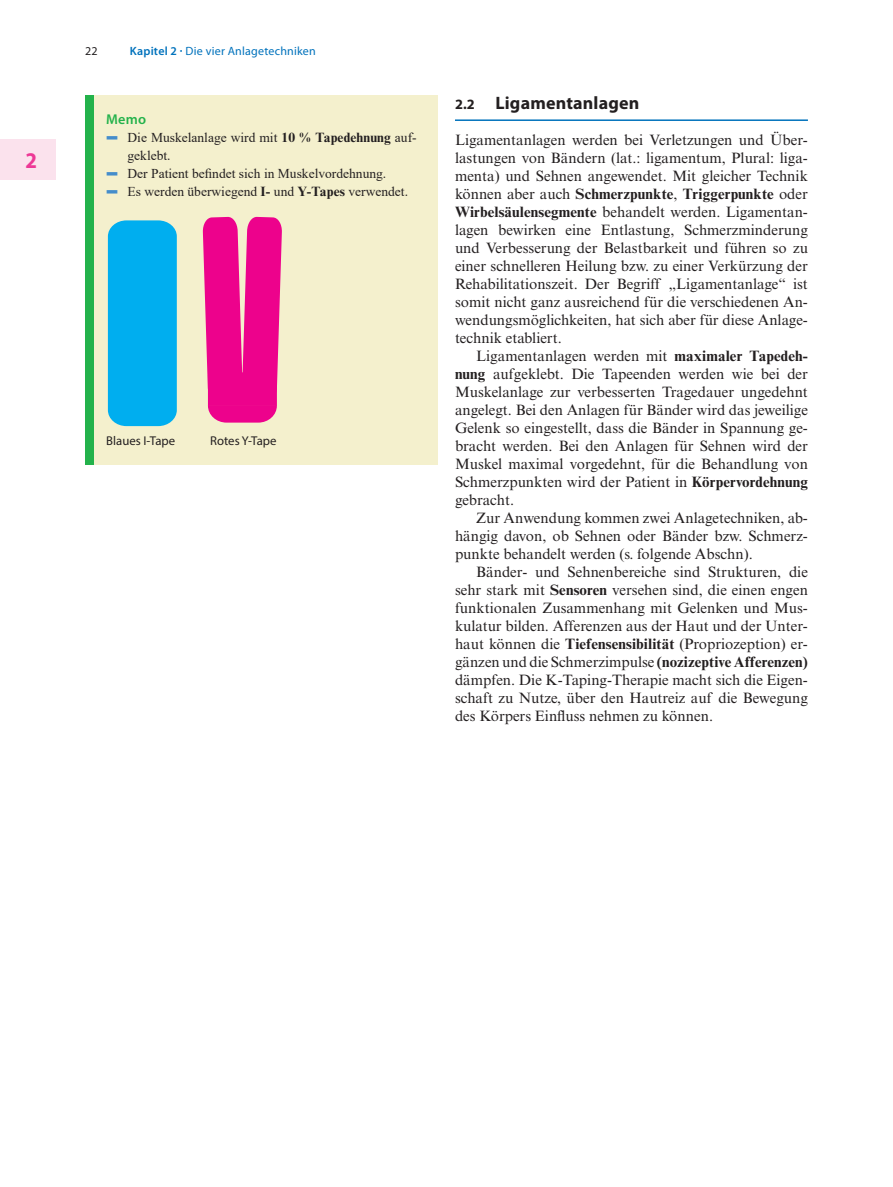
<style>
.page{position:relative;width:893px;height:1187px;background:#fff}
.page>*{position:absolute;margin:0;border:0;box-sizing:border-box;transform-origin:0 0}
.t1{font:700 semi-condensed 22.5px "Myriad Pro";color:#ed3896}
.t2{font:700 18px "Myriad Pro";letter-spacing:.01em;color:#231f20}
.t3{font:15px/18px "Times New Roman MT Std";color:#231f20;text-align:justify}
.t4{font:600 14.25px "Myriad Pro";color:#23b24b}
.t5{font:13.5px/18px "Times New Roman PSMT2";color:#231f20}
.t6{font:13.5px "Times New Roman";color:#231f20}
.t7{font:12.75px "Myriad Pro Regular 3";color:#231f20}
.t8{font:12px "Myriad Pro Regular 2";letter-spacing:.02em;color:#0072bc}
.t9{font:12px "Myriad Pro";color:#231f20}
.s1{font-family:"Myriad Pro Semibold 2"}
.s2{font-family:"Blik Buttons";color:#448dcb}
.s3{font-family:"Times New Roman MT Std";font-weight:700}
.s4{font-family:"Times New Roman"}
.s5{font-size:14.25px}
.s6{font-weight:700}
</style>
<div class="page">
<div style="left:0;top:139px;width:55px;height:41px;background:#fbe2ed"></div>
<div style="left:85px;top:95px;width:353px;height:261px;background:#f4f0cd"></div>
<div style="left:85px;top:168px;width:353px;height:260px;background:#f4f0cd"></div>
<div style="left:85px;top:421px;width:353px;height:44px;background:#f4f0cd"></div>
<div style="left:108px;top:220px;width:69px;height:206px;background:#00aeef"></div>
<svg style="left:203px;top:217px;width:79px;height:205px;background:#ed2294"></svg>
<hr style="left:455px;top:119px;width:353px;height:2px;background:#0072bc">
<div style="left:85px;top:95px;width:9px;height:370px;background:#23b24b"></div>
<h1 class="t1" style="left:26px;top:146px;width:13px">2</h1>
<p class="t9" style="left:85px;top:44px;width:14px">22</p>
<p class="t8" style="left:130px;top:44px;width:187px"><span class="s1">Kapitel 2 ·</span> Die vier Anlagetechniken</p>
<p class="t4" style="left:106px;top:110px;width:41px">Memo</p>
<p class="t5" style="left:128px;top:128px;width:291px;text-indent:-21px"><span class="s2">5</span> Die Muskelanlage wird mit <span class="s3">10 % Tapedehnung</span> auf&shy;geklebt.</p>
<p class="t6" style="left:106px;top:164px;width:281px"><span class="s2">5</span> Der Patient befindet sich in Muskelvordehnung.</p>
<p class="t5" style="left:106px;top:182px;width:303px"><span class="s2">5</span> Es werden überwiegend <span class="s3">I-</span> und <span class="s3">Y-Tapes</span> <span class="s4">verwendet.</span></p>
<p class="t7" style="left:106px;top:433px;width:70px">Blaues I-Tape</p>
<p class="t7" style="left:210px;top:433px;width:68px">Rotes Y-Tape</p>
<p class="t2" style="left:455px;top:91px;width:186px"><span class="s5">2.2</span> Ligamentanlagen</p>
<p class="t3" style="left:455px;top:131px;width:354px">Ligamentanlagen werden bei Verletzungen und Über&shy;lastungen von Bändern (lat.: ligamentum, Plural: liga&shy;menta) und Sehnen angewendet. Mit gleicher Technik können aber auch <span class="s6">Schmerzpunkte</span>, <span class="s6">Triggerpunkte</span> oder <span class="s6">Wirbelsäulensegmente</span> behandelt werden. Ligamentan&shy;lagen bewirken eine Entlastung, Schmerzminderung und Verbesserung der Belastbarkeit und führen so zu einer schnelleren Heilung bzw. zu einer Verkürzung der Rehabilitationszeit. Der Begriff „Ligamentanlage“ ist somit nicht ganz ausreichend für die verschiedenen An&shy;wendungsmöglichkeiten, hat sich aber für diese Anlage&shy;technik etabliert.</p>
<p class="t3" style="left:455px;top:347px;width:354px;text-indent:21px">Ligamentanlagen werden mit <span class="s6">maximaler Tapedeh&shy;nung</span> aufgeklebt. Die Tapeenden werden wie bei der Muskelanlage zur verbesserten Tragedauer ungedehnt angelegt. Bei den Anlagen für Bänder wird das jeweilige Gelenk so eingestellt, dass die Bänder in Spannung ge&shy;bracht werden. Bei den Anlagen für Sehnen wird der Muskel maximal vorgedehnt, für die Behandlung von Schmerzpunkten wird der Patient in <span class="s6">Körpervordehnung </span>gebracht.</p>
<p class="t3" style="left:455px;top:509px;width:354px;text-indent:21px">Zur Anwendung kommen zwei Anlagetechniken, ab&shy;hängig davon, ob Sehnen oder Bänder bzw. Schmerz&shy;punkte behandelt werden (s. folgende Abschn).</p>
<p class="t3" style="left:455px;top:563px;width:354px;text-indent:21px">Bänder- und Sehnenbereiche sind Strukturen, die sehr stark mit <span class="s6">Sensoren</span> versehen sind, die einen engen funktionalen Zusammenhang mit Gelenken und Mus&shy;kulatur bilden. Afferenzen aus der Haut und der Unter&shy;haut können die <span class="s6">Tiefensensibilität</span> (Propriozeption) er&shy;gänzen und die Schmerzimpulse <span class="s6">(nozizeptive Afferenzen) </span>dämpfen. Die K-Taping-Therapie macht sich die Eigen&shy;schaft zu Nutze, über den Hautreiz auf die Bewegung des Körpers Einfluss nehmen zu können.</p>
</div>
